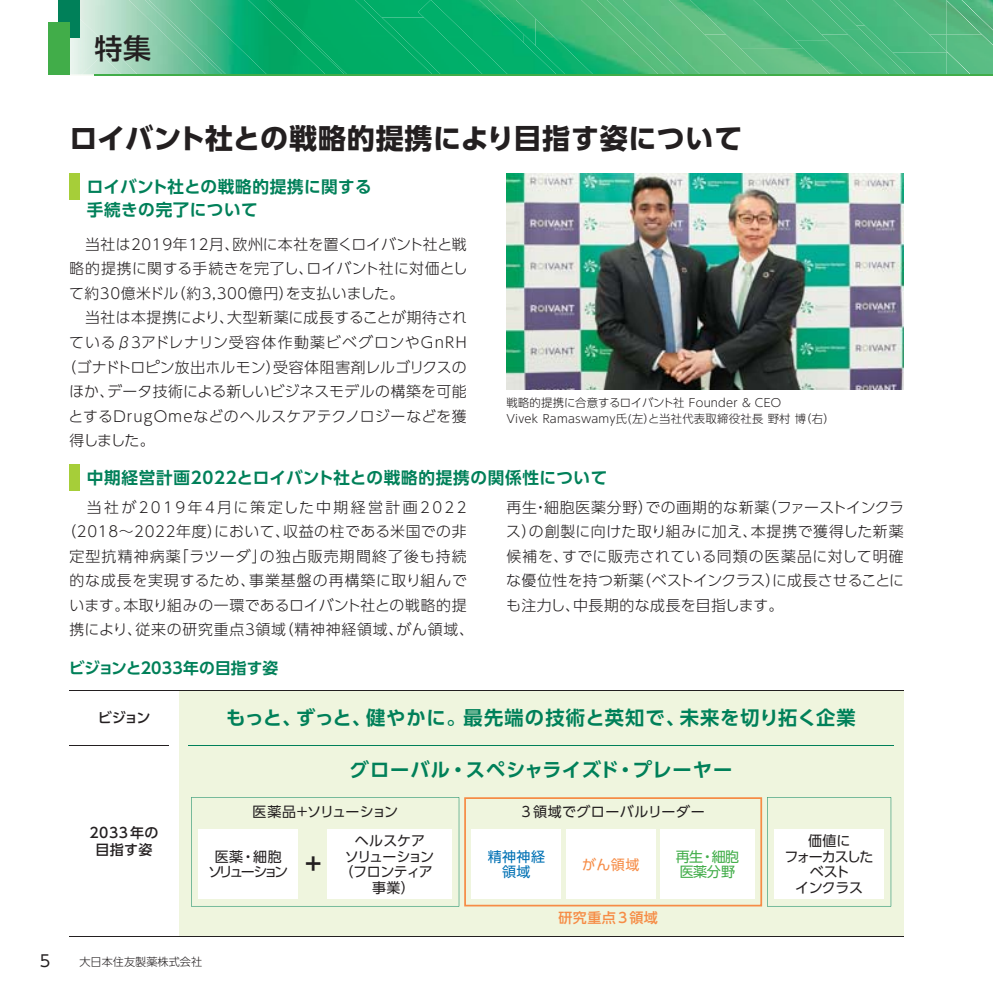
<style>
.page{position:relative;width:993px;height:993px;background:#fff}
.page>*{position:absolute;margin:0;border:0;box-sizing:border-box;transform-origin:0 0}
.t1{font:28px "UD Shin Go Pro Bold 90 pv RKSJ H";letter-spacing:.02em;color:#231f20}
.t2{font:28px "UD Shin Go Pro Medium 90 pv RKSJ H";color:#231f20}
.t3{font:21px "UD Shin Go Pro Bold 90 pv RKSJ H";color:#231f20}
.t4{font:19.25px "UD Shin Go Pro De Bold 90 pv RKSJ H";letter-spacing:.045em;color:#008059}
.t5{font:16.62px/23.3px "UD Shin Go Pro De Bold 90 pv RKSJ H";letter-spacing:.035em;color:#008059}
.t6{font:16.1px "UD Shin Go Pro Regular 90 pv RKSJ H";color:#231f20}
.t7{font:15.75px "UD Shin Go Pro De Bold 90 pv RKSJ H";letter-spacing:.005em;color:#008059}
.t8{font:14.88px/24.5px "UD Shin Go Pro Light 90 pv RKSJ H";letter-spacing:.04em;color:#231f20;text-align:center}
.t9{font:14.88px "UD Shin Go Pro Light 90 pv RKSJ H";letter-spacing:.01em;color:#231f20}
.t10{font:14.88px "UD Shin Go Pro Light 90 pv RKSJ H";letter-spacing:.015em;color:#231f20}
.t11{font:14.88px "UD Shin Go Pro Light 90 pv RKSJ H";letter-spacing:.02em;color:#231f20}
.t12{font:14.88px "UD Shin Go Pro Light 90 pv RKSJ H";letter-spacing:.06em;color:#231f20}
.t13{font:14px/15.8px "UD Shin Go Pro Regular 90 pv RKSJ H";letter-spacing:-.06em;color:#231f20;text-align:center}
.t14{font:14px "UD Shin Go Pro Regular 90 pv RKSJ H";letter-spacing:-.035em;color:#231f20}
.t15{font:14px/17.5px "UD Shin Go Pro Medium 90 pv RKSJ H";letter-spacing:.025em;color:#231f20;text-align:center}
.t16{font:14px "UD Shin Go Pro Regular 90 pv RKSJ H";letter-spacing:.035em;color:#231f20}
.t17{font:14px/15.8px "UD Shin Go Pro Regular 90 pv RKSJ H";letter-spacing:-.2em;color:#231f20;text-align:center}
.t18{font:14px "UD Shin Go Pro Regular 90 pv RKSJ H";letter-spacing:-.07em;color:#231f20}
.t19{font:14px/15.8px "UD Shin Go Pro Regular 90 pv RKSJ H";letter-spacing:-.03em;color:#41ad49}
.t20{font:14px "UD Shin Go Pro Regular 90 pv RKSJ H";letter-spacing:-.13em;color:#231f20}
.t21{font:14px "UD Shin Go Pro Medium 90 pv RKSJ H";letter-spacing:.03em;color:#f68c46}
.t22{font:14px/15.8px "UD Shin Go Pro Regular 90 pv RKSJ H";letter-spacing:.03em;color:#0071b4;text-align:center}
.t23{font:14px "UD Shin Go Pro Regular 90 pv RKSJ H";color:#f68c46}
.t24{font:11.38px/15.8px "UD Shin Go Pro Light 90 pv RKSJ H";letter-spacing:.02em;color:#231f20}
.t25{font:11.2px "UD Shin Go Pro Light 90 pv RKSJ H";color:#231f20}
</style>
<div class="page">
<img style="left:946px;top:47px;width:46px;height:27px">
<img style="left:946px;top:0;width:46px;height:47px">
<img style="left:946px;top:53px;width:25px;height:21px">
<img style="left:864px;top:0;width:82px;height:53px">
<img style="left:906px;top:53px;width:40px;height:21px">
<img style="left:830px;top:34px;width:13px;height:6px">
<img style="left:830px;top:0;width:34px;height:33px">
<img style="left:843px;top:30px;width:63px;height:44px">
<img style="left:745px;top:0;width:49px;height:48px">
<img style="left:745px;top:48px;width:49px;height:26px">
<img style="left:750px;top:0;width:80px;height:44px">
<img style="left:794px;top:40px;width:68px;height:34px">
<img style="left:699px;top:0;width:46px;height:74px">
<img style="left:658px;top:0;width:41px;height:74px">
<img style="left:556px;top:0;width:102px;height:74px">
<img style="left:556px;top:34px;width:9px;height:40px">
<img style="left:440px;top:0;width:116px;height:74px">
<img style="left:432px;top:0;width:8px;height:74px">
<div style="left:325px;top:0;width:107px;height:74px;background:#00ad67"></div>
<img style="left:226px;top:0;width:99px;height:74px">
<img style="left:222px;top:0;width:4px;height:72px">
<img style="left:222px;top:72px;width:46px;height:2px">
<img style="left:69px;top:0;width:57px;height:74px">
<img style="left:126px;top:0;width:96px;height:74px">
<img style="left:81px;top:55px;width:42px;height:21px">
<img style="left:48px;top:20px;width:21px;height:55px">
<div style="left:69px;top:174px;width:11px;height:26px;background:#a6ce39"></div>
<div style="left:69px;top:464px;width:11px;height:26px;background:#a6ce39"></div>
<img style="left:506px;top:174px;width:397px;height:215px">
<div style="left:179px;top:690px;width:724px;height:246px;background:#eff5de"></div>
<svg style="left:191px;top:797px;width:699px;height:109px"></svg>
<hr style="left:69px;top:935px;width:834px;height:1px;background:#231f20">
<hr style="left:69px;top:690px;width:834px;height:1px;background:#231f20">
<hr style="left:69px;top:744px;width:100px;height:1px;background:#231f20">
<hr style="left:189px;top:744px;width:704px;height:1px;background:#008059">
<div style="left:59px;top:0;width:21px;height:37px;background:#008059"></div>
<div style="left:48px;top:22px;width:21px;height:52px;background:#41ad49"></div>
<hr style="left:94px;top:74px;width:898px;height:2px;background:#41ad49">
<h1 class="t2" style="left:94px;top:38px;width:58px">特集</h1>
<h1 class="t1" style="left:69px;top:128px;width:674px">ロイバント社との戦略的提携により目指す姿について</h1>
<p class="t5" style="left:69px;top:177px;width:304px;text-indent:17px">ロイバント社との戦略的提携に関する　手続きの完了について</p>
<p class="t10" style="left:69px;top:239px;width:398px">　当社は2019年12月、欧州に本社を置くロイバント社と戦</p>
<p class="t11" style="left:69px;top:263px;width:399px">略的提携に関する手続きを完了し、ロイバント社に対価とし</p>
<p class="t8" style="left:69px;top:283px;width:336px">て約30億米ドル（約3,300億円）を支払いました。</p>
<p class="t8" style="left:69px;top:307px;width:399px">　当社は本提携により、大型新薬に成長することが期待され</p>
<p class="t12" style="left:69px;top:337px;width:399px">ているβ3アドレナリン受容体作動薬ビベグロンやGnRH</p>
<p class="t9" style="left:61px;top:361px;width:406px">（ゴナドトロピン放出ホルモン）受容体阻害剤レルゴリクスの</p>
<p class="t9" style="left:69px;top:386px;width:398px">ほか、データ技術による新しいビジネスモデルの構築を可能</p>
<p class="t8" style="left:69px;top:405px;width:399px">とするDrugOmeなどのヘルスケアテクノロジーなどを獲</p>
<p class="t8" style="left:69px;top:430px;width:87px">得しました。</p>
<p class="t5" style="left:87px;top:468px;width:522px">中期経営計画2022とロイバント社との戦略的提携の関係性について</p>
<p class="t8" style="left:61px;top:496px;width:414px">　当社が2019年4月に策定した中期経営計画2022（2018～2022年度）において、収益の柱である米国での非定型抗精神病薬「ラツーダ」の独占販売期間終了後も持続的な成長を実現するため、事業基盤の再構築に取り組んでいます。本取り組みの一環であるロイバント社との戦略的提携により、従来の研究重点3領域（精神神経領域、がん領域、</p>
<p class="t8" style="left:506px;top:496px;width:399px;text-align:justify">再生・細胞医薬分野）での画期的な新薬（ファーストインクラス）の創製に向けた取り組みに加え、本提携で獲得した新薬候補を、すでに販売されている同類の医薬品に対して明確な優位性を持つ新薬（ベストインクラス）に成長させることにも注力し、中長期的な成長を目指します。</p>
<p class="t24" style="left:506px;top:396px;width:330px">戦略的提携に合意するロイバント社 Founder &amp; CEO<br>Vivek Ramaswamy氏(左）と当社代表取締役社長 野村 博（右）</p>
<p class="t7" style="left:69px;top:662px;width:211px">ビジョンと2033年の目指す姿</p>
<p class="t15" style="left:98px;top:710px;width:54px">ビジョン</p>
<p class="t4" style="left:226px;top:710px;width:631px">もっと、ずっと、健やかに。最先端の技術と英知で、未来を切り拓く企業</p>
<p class="t4" style="left:350px;top:762px;width:384px">グローバル・スペシャライズド・プレーヤー</p>
<p class="t15" style="left:90px;top:825px;width:70px">2033年の目指す姿</p>
<p class="t18" style="left:252px;top:806px;width:147px">医薬品＋ソリューション</p>
<p class="t16" style="left:521px;top:806px;width:185px">3 領域でグローバルリーダー</p>
<p class="t17" style="left:208px;top:850px;width:81px">医薬・細胞ソリューション</p>
<h2 class="t3" style="left:303px;top:856px;width:22px">＋</h2>
<p class="t14" style="left:354px;top:835px;width:72px">ヘルスケア</p>
<p class="t20" style="left:345px;top:850px;width:91px">ソリューション</p>
<p class="t14" style="left:339px;top:866px;width:95px">（フロンティア</p>
<p class="t14" style="left:372px;top:882px;width:44px">事業）</p>
<p class="t22" style="left:487px;top:850px;width:59px">精神神経領域</p>
<p class="t23" style="left:582px;top:858px;width:59px">がん領域</p>
<p class="t19" style="left:675px;top:850px;width:65px">再生・細胞医薬分野</p>
<p class="t21" style="left:558px;top:912px;width:101px">研究重点3領域</p>
<p class="t6" style="left:40px;top:955px;width:12px">5</p>
<p class="t25" style="left:79px;top:956px;width:124px">大日本住友製薬株式会社</p>
<p class="t13" style="left:784px;top:834px;width:90px">価値に<br>フォーカスしたベスト<br>インクラス</p>
</div>
